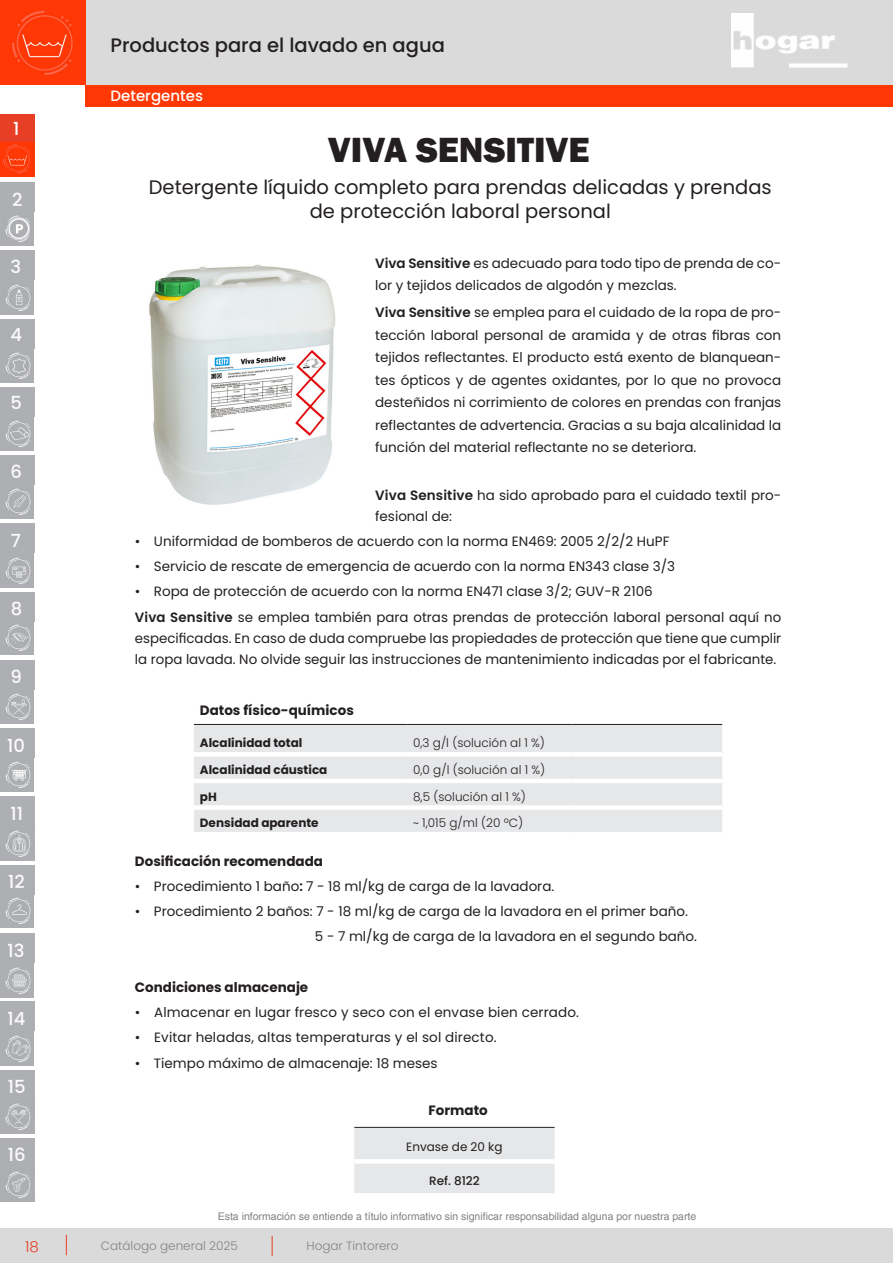
<style>
.page{position:relative;width:893px;height:1263px;background:#fff}
.page>*{position:absolute;margin:0;border:0;box-sizing:border-box;transform-origin:0 0}
.t1{font:800 36px "Franklin Gothic";color:#231f20}
.Estilo_de_párrafo_1{font:19.5px/23.4px "Poppins";color:#231f20;text-align:center}
.t2{font:500 19.5px "Poppins";color:#231f20}
.t3{font:500 18px "Poppins";color:#fbfbfb}
.t4{font:500 15px "Poppins";color:#fff}
.t5{font:300 15px "Poppins";color:#e73f25}
.Estilo_de_párrafo_1-2{font:13.5px/22.5px "Poppins";color:#231f20}
.Estilo_de_párrafo_1-3{font:700 13.5px "Poppins";color:#231f20}
.Estilo_de_párrafo_1-4{font:300 12px "Poppins";color:#231f20}
.Estilo_de_párrafo_1-5{font:700 12px "Poppins";color:#231f20}
.t6{font:300 12px "Poppins";color:#838383}
.Estilo_de_párrafo_1-6{font:12px "Poppins";color:#231f20}
.Estilo_de_párrafo_1-7{font:500 12px "Poppins";color:#231f20}
.t7{font:10.5px "Helvetica";color:#7e8083}
.s1{font-weight:600}
</style>
<div class="page">
<div style="left:0;top:1229px;width:893px;height:34px;background:#dadada"></div>
<svg style="left:272px;top:1236px;width:1px;height:20px"></svg>
<svg style="left:66px;top:1235px;width:1px;height:20px"></svg>
<div style="left:85px;top:0;width:808px;height:85px;background:#dadada"></div>
<img style="left:731px;top:14px;width:116px;height:53px">
<div style="left:0;top:114px;width:34px;height:30px;background:#e73f25"></div>
<img style="left:0;top:348px;width:34px;height:34px">
<div style="left:0;top:182px;width:34px;height:30px;background:#aeafb3"></div>
<img style="left:0;top:280px;width:34px;height:34px">
<div style="left:0;top:250px;width:34px;height:30px;background:#aeafb3"></div>
<img style="left:0;top:212px;width:34px;height:34px">
<div style="left:0;top:319px;width:34px;height:29px;background:#aeafb3"></div>
<img style="left:0;top:417px;width:34px;height:34px">
<div style="left:0;top:387px;width:34px;height:30px;background:#aeafb3"></div>
<img style="left:0;top:485px;width:34px;height:34px">
<div style="left:0;top:455px;width:34px;height:30px;background:#aeafb3"></div>
<img style="left:0;top:553px;width:34px;height:34px">
<div style="left:0;top:523px;width:34px;height:30px;background:#aeafb3"></div>
<img style="left:0;top:621px;width:34px;height:33px">
<div style="left:0;top:592px;width:34px;height:29px;background:#aeafb3"></div>
<img style="left:0;top:690px;width:34px;height:34px">
<div style="left:0;top:660px;width:34px;height:30px;background:#aeafb3"></div>
<img style="left:0;top:758px;width:34px;height:33px">
<div style="left:0;top:728px;width:34px;height:30px;background:#aeafb3"></div>
<img style="left:0;top:826px;width:34px;height:34px">
<div style="left:0;top:796px;width:34px;height:30px;background:#aeafb3"></div>
<img style="left:0;top:895px;width:34px;height:33px">
<div style="left:0;top:865px;width:34px;height:30px;background:#aeafb3"></div>
<img style="left:0;top:963px;width:34px;height:34px">
<div style="left:0;top:933px;width:34px;height:30px;background:#aeafb3"></div>
<img style="left:0;top:1031px;width:34px;height:34px">
<div style="left:0;top:1001px;width:34px;height:30px;background:#aeafb3"></div>
<img style="left:0;top:1099px;width:34px;height:34px">
<div style="left:0;top:1070px;width:34px;height:29px;background:#aeafb3"></div>
<img style="left:0;top:1167px;width:34px;height:34px">
<div style="left:0;top:1138px;width:34px;height:29px;background:#aeafb3"></div>
<div style="left:85px;top:85px;width:808px;height:21px;background:#ff3805"></div>
<img style="left:0;top:0;width:85px;height:85px">
<img style="left:1px;top:142px;width:33px;height:34px">
<hr style="left:0;top:142px;width:1px;height:34px;background:#e73f25">
<img style="left:149px;top:264px;width:187px;height:241px">
<div style="left:194px;top:725px;width:528px;height:107px;background:#e6e7e9"></div>
<hr style="left:194px;top:752px;width:213px;height:4px;background:#fff">
<hr style="left:407px;top:752px;width:166px;height:4px;background:#fff">
<hr style="left:573px;top:752px;width:149px;height:4px;background:#fff">
<hr style="left:194px;top:779px;width:213px;height:4px;background:#fff">
<hr style="left:407px;top:779px;width:166px;height:4px;background:#fff">
<hr style="left:573px;top:779px;width:149px;height:4px;background:#fff">
<div style="left:194px;top:805px;width:213px;height:5px;background:#fff"></div>
<div style="left:407px;top:805px;width:166px;height:5px;background:#fff"></div>
<div style="left:573px;top:805px;width:149px;height:5px;background:#fff"></div>
<hr style="left:194px;top:724px;width:213px;height:1px;background:#231f20">
<hr style="left:407px;top:724px;width:166px;height:1px;background:#231f20">
<hr style="left:573px;top:724px;width:149px;height:1px;background:#231f20">
<div style="left:354px;top:1128px;width:201px;height:65px;background:#e6e7e9"></div>
<hr style="left:354px;top:1159px;width:201px;height:4px;background:#fff">
<hr style="left:354px;top:1127px;width:201px;height:1px;background:#231f20">
<h3 class="t3" style="left:13px;top:119px;width:8px">1</h3>
<h3 class="t3" style="left:12px;top:189px;width:12px">2</h3>
<h3 class="t3" style="left:10px;top:256px;width:12px">3</h3>
<h3 class="t3" style="left:10px;top:324px;width:13px">4</h3>
<h3 class="t3" style="left:10px;top:393px;width:13px">5</h3>
<h3 class="t3" style="left:10px;top:461px;width:13px">6</h3>
<h3 class="t3" style="left:11px;top:530px;width:12px">7</h3>
<h3 class="t3" style="left:11px;top:598px;width:13px">8</h3>
<h3 class="t3" style="left:10px;top:666px;width:13px">9</h3>
<h3 class="t3" style="left:7px;top:735px;width:19px">10</h3>
<h3 class="t3" style="left:11px;top:803px;width:14px">11</h3>
<h3 class="t3" style="left:8px;top:871px;width:18px">12</h3>
<h3 class="t3" style="left:8px;top:940px;width:18px">13</h3>
<h3 class="t3" style="left:8px;top:1008px;width:19px">14</h3>
<h3 class="t3" style="left:8px;top:1076px;width:19px">15</h3>
<h3 class="t3" style="left:8px;top:1144px;width:19px">16</h3>
<p class="t5" style="left:25px;top:1237px;width:15px">18</p>
<h2 class="t2" style="left:111px;top:34px;width:336px">Productos para el lavado en agua</h2>
<p class="t4" style="left:111px;top:87px;width:94px">Detergentes</p>
<p class="t1" style="left:328px;top:126px;width:263px">VIVA SENSITIVE</p>
<p class="Estilo_de_párrafo_1" style="left:149px;top:176px;width:624px">Detergente líquido completo para prendas delicadas y prendas de protección laboral personal</p>
<p class="Estilo_de_párrafo_1-2" style="left:375px;top:252px;width:408px"><span class="s1">Viva Sensitive</span> es adecuado para todo tipo de prenda de co&shy;lor y tejidos delicados de algodón y mezclas.</p>
<p class="Estilo_de_párrafo_1-2" style="left:375px;top:301px;width:408px;text-align:justify"><span class="s1">Viva Sensitive</span> se emplea para el cuidado de la ropa de pro&shy;tección laboral personal de aramida y de otras fibras con tejidos reflectantes. El producto está exento de blanquean&shy;tes ópticos y de agentes oxidantes, por lo que no provoca desteñidos ni corrimiento de colores en prendas con franjas reflectantes de advertencia. Gracias a su baja alcalinidad la función del material reflectante no se deteriora.</p>
<p class="Estilo_de_párrafo_1-2" style="left:375px;top:484px;width:408px;line-height:21px"><span class="s1">Viva Sensitive</span> ha sido aprobado para el cuidado textil pro&shy;fesional de:</p>
<p class="Estilo_de_párrafo_1-2" style="left:135px;top:530px;width:536px">• Uniformidad de bomberos de acuerdo con la norma EN469: 2005 2/2/2 HuPF</p>
<p class="Estilo_de_párrafo_1-2" style="left:135px;top:555px;width:542px">• Servicio de rescate de emergencia de acuerdo con la norma EN343 clase 3/3</p>
<p class="Estilo_de_párrafo_1-2" style="left:135px;top:580px;width:519px">• Ropa de protección de acuerdo con la norma EN471 clase 3/2; GUV-R 2106</p>
<p class="Estilo_de_párrafo_1-2" style="left:135px;top:606px;width:648px;line-height:21px;text-align:justify"><span class="s1">Viva Sensitive</span> se emplea también para otras prendas de protección laboral personal aquí no especificadas. En caso de duda compruebe las propiedades de protección que tiene que cumplir la ropa lavada. No olvide seguir las instrucciones de mantenimiento indicadas por el fabricante.</p>
<p class="Estilo_de_párrafo_1-3" style="left:200px;top:702px;width:155px">Datos físico-químicos</p>
<p class="Estilo_de_párrafo_1-5" style="left:200px;top:735px;width:104px">Alcalinidad total</p>
<p class="Estilo_de_párrafo_1-4" style="left:413px;top:735px;width:133px">0,3 g/l (solución al 1 %)</p>
<p class="Estilo_de_párrafo_1-5" style="left:200px;top:763px;width:129px">Alcalinidad cáustica</p>
<p class="Estilo_de_párrafo_1-4" style="left:413px;top:763px;width:134px">0,0 g/l (solución al 1 %)</p>
<p class="Estilo_de_párrafo_1-5" style="left:200px;top:789px;width:18px">pH</p>
<p class="Estilo_de_párrafo_1-4" style="left:413px;top:789px;width:114px">8,5 (solución al 1 %)</p>
<p class="Estilo_de_párrafo_1-5" style="left:200px;top:816px;width:120px">Densidad aparente</p>
<p class="Estilo_de_párrafo_1-4" style="left:413px;top:816px;width:112px">~ 1,015 g/ml (20 ºC)</p>
<p class="Estilo_de_párrafo_1-3" style="left:135px;top:853px;width:190px">Dosificación recomendada</p>
<p class="Estilo_de_párrafo_1-2" style="left:135px;top:875px;width:421px">• Procedimiento 1 baño<span class="s1">:</span> 7 - 18 ml/kg de carga de la lavadora.</p>
<p class="Estilo_de_párrafo_1-2" style="left:135px;top:900px;width:555px">• Procedimiento 2 baños: 7 - 18 ml/kg de carga de la lavadora en el primer baño.</p>
<p class="Estilo_de_párrafo_1-2" style="left:315px;top:925px;width:384px">5 - 7 ml/kg de carga de la lavadora en el segundo baño.</p>
<p class="Estilo_de_párrafo_1-3" style="left:135px;top:979px;width:175px">Condiciones almacenaje</p>
<p class="Estilo_de_párrafo_1-2" style="left:135px;top:1001px;width:446px">• Almacenar en lugar fresco y seco con el envase bien cerrado.</p>
<p class="Estilo_de_párrafo_1-2" style="left:135px;top:1026px;width:363px">• Evitar heladas, altas temperaturas y el sol directo.</p>
<p class="Estilo_de_párrafo_1-2" style="left:135px;top:1052px;width:304px">• Tiempo máximo de almacenaje: 18 meses</p>
<p class="Estilo_de_párrafo_1-3" style="left:428px;top:1102px;width:61px">Formato</p>
<p class="Estilo_de_párrafo_1-6" style="left:406px;top:1139px;width:98px">Envase de 20 kg</p>
<p class="Estilo_de_párrafo_1-7" style="left:429px;top:1173px;width:52px">Ref. 8122</p>
<p class="t7" style="left:218px;top:1210px;width:480px">Esta información se entiende a título informativo sin significar responsabilidad alguna por nuestra parte</p>
<p class="t6" style="left:101px;top:1239px;width:138px">Catálogo general 2025</p>
<p class="t6" style="left:306px;top:1239px;width:94px">Hogar Tintorero</p>
</div>
